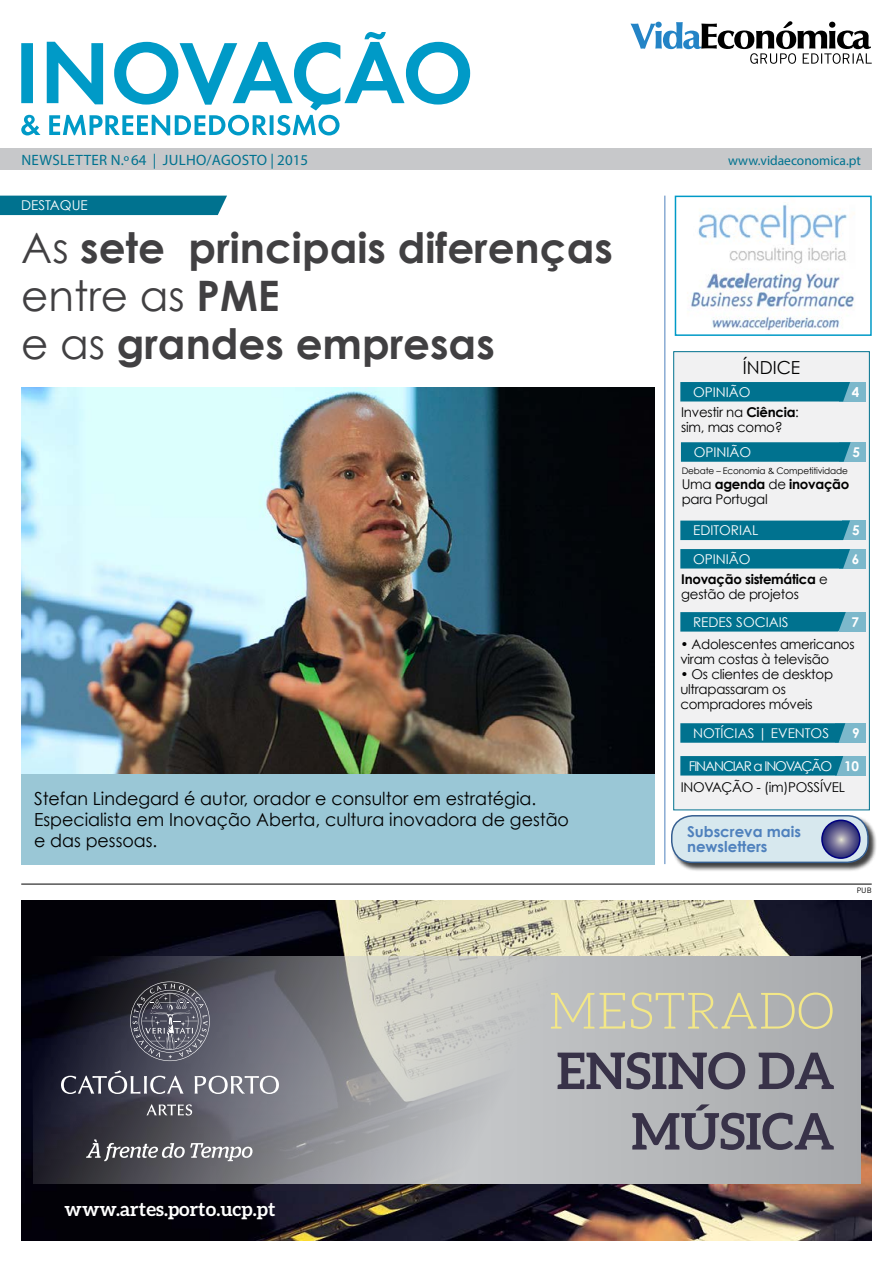
<style>
.page{position:relative;width:893px;height:1263px;background:#fff}
.page>*{position:absolute;margin:0;border:0;box-sizing:border-box;transform-origin:0 0}
.t1{font:700 50.4px/60.4px "Aleo";color:#383248;text-align:right}
.t2{font:300 50.4px "Aleo";color:#f3e786}
.t3{font:700 42px/48px "Century Gothic";color:#414042}
.t4{font:700 19.5px "Aleo";color:#fff}
.t5{font:18px/21px "Century Gothic";color:#000}
.t6{font:15px "Myriad Pro";letter-spacing:.02em;color:#00728f}
.t7{font:700 15px/15px "Century Gothic";color:#4f81bd}
.t8{font:13.5px/15px "Century Gothic";letter-spacing:-.02em;color:#000}
.t9{font:13.5px "Century Gothic";color:#fff}
.t10{font:700 13.5px/15px "Century Gothic";letter-spacing:-.02em;color:#000}
.t11{font:13.5px "Myriad Pro";color:#00728f}
.t12{font:13.5px "Century Gothic";letter-spacing:-.08em;color:#fff}
.t13{font:700 13.5px "Century Gothic";color:#fff}
.t14{font:9px "Century Gothic";letter-spacing:-.02em;color:#000}
.t15{font:7.5px "Trade Gothic";color:#000}
.s1{font-weight:400}
.s2{font-weight:700}
</style>
<div class="page">
<div style="left:0;top:149px;width:872px;height:21px;background:#c7c8ca"></div>
<svg style="left:630px;top:21px;width:242px;height:43px"></svg>
<svg style="left:21px;top:32px;width:449px;height:103px"></svg>
<div style="left:674px;top:352px;width:195px;height:458px;background:#f1f1f2"></div>
<div style="left:673px;top:351px;width:196px;height:459px;border:1px solid #00728f"></div>
<hr style="left:21px;top:884px;width:851px;height:1px;background:#000">
<hr style="left:664px;top:196px;width:1px;height:668px;background:#4f81bd">
<div style="left:839px;top:382px;width:27px;height:19px;background:#7cb8cb"></div>
<div style="left:680px;top:382px;width:170px;height:19px;background:#00728f"></div>
<div style="left:843px;top:521px;width:23px;height:19px;background:#7cb8cb"></div>
<div style="left:680px;top:521px;width:170px;height:19px;background:#00728f"></div>
<div style="left:839px;top:612px;width:26px;height:20px;background:#7cb8cb"></div>
<svg style="left:680px;top:612px;width:166px;height:20px;background:#097793"></svg>
<div style="left:835px;top:723px;width:31px;height:20px;background:#7cb8cb"></div>
<svg style="left:680px;top:723px;width:165px;height:20px;background:#087692"></svg>
<div style="left:835px;top:756px;width:30px;height:19px;background:#7cb8cb"></div>
<svg style="left:680px;top:756px;width:163px;height:19px;background:#037390"></svg>
<div style="left:0;top:196px;width:227px;height:19px;background:#00728f"></div>
<img style="left:21px;top:387px;width:634px;height:387px">
<div style="left:839px;top:442px;width:27px;height:20px;background:#7cb8cb"></div>
<svg style="left:681px;top:442px;width:170px;height:20px;background:#087692"></svg>
<div style="left:839px;top:549px;width:27px;height:19px;background:#7cb8cb"></div>
<svg style="left:680px;top:549px;width:170px;height:19px;background:#037490"></svg>
<div style="left:21px;top:774px;width:634px;height:90px;background:#9ac7d6"></div>
<img style="left:21px;top:900px;width:851px;height:340px">
<svg style="left:33px;top:956px;width:827px;height:228px;background:#96979b"></svg>
<svg style="left:130px;top:981px;width:80px;height:80px;background:#5b5b66"></svg>
<svg style="left:61px;top:1070px;width:123px;height:24px;background:#626370"></svg>
<svg style="left:195px;top:1076px;width:84px;height:18px"></svg>
<svg style="left:147px;top:1104px;width:45px;height:11px"></svg>
<svg style="left:86px;top:1139px;width:166px;height:22px;background:#78787d"></svg>
<img style="left:690px;top:204px;width:165px;height:127px">
<div style="left:675px;top:196px;width:197px;height:140px;border:2px solid #009ac7"></div>
<div style="left:671px;top:815px;width:206px;height:57px;background:#000;opacity:.75"></div>
<div style="left:672px;top:816px;width:196px;height:46px;background:#d7e8ee;border-radius:21px"></div>
<div style="left:671px;top:815px;width:198px;height:48px;border:2px solid #365f91;border-radius:21px"></div>
<svg style="left:822px;top:820px;width:38px;height:38px"></svg>
<div style="left:821px;top:819px;width:39px;height:40px;border:2px solid #000080;border-radius:50%"></div>
<p class="t6" style="left:21px;top:151px;width:288px">NEWSLETTER N.º64 | JULHO/AGOSTO | 2015</p>
<p class="t11" style="left:728px;top:152px;width:134px">www.vidaeconomica.pt</p>
<p class="t9" style="left:21px;top:197px;width:68px">DESTAQUE</p>
<h2 class="t3" style="left:21px;top:223px;width:593px"><span class="s1">As</span> sete principais diferenças <span class="s1">entre as</span> PME<br><span class="s1">e as</span> grandes empresas</h2>
<h3 class="t5" style="left:34px;top:787px;width:537px">Stefan Lindegard é autor, orador e consultor em estratégia.<br>Especialista em Inovação Aberta, cultura inovadora de gestão e das pessoas.</h3>
<h3 class="t5" style="left:743px;top:357px;width:59px">ÍNDICE</h3>
<p class="t9" style="left:693px;top:384px;width:59px">OPINIÃO</p>
<p class="t8" style="left:681px;top:405px;width:119px">Investir na <span class="s2">Ciência</span>: sim, mas como?</p>
<p class="t9" style="left:694px;top:444px;width:59px">OPINIÃO</p>
<p class="t13" style="left:852px;top:383px;width:9px">4</p>
<p class="t13" style="left:852px;top:444px;width:9px">5</p>
<p class="t14" style="left:682px;top:465px;width:167px">Debate – Economia &amp; Competitividade</p>
<p class="t8" style="left:682px;top:476px;width:169px">Uma <span class="s2">agenda</span> de <span class="s2">inovação </span>para Portugal</p>
<p class="t9" style="left:693px;top:522px;width:67px">EDITORIAL</p>
<p class="t13" style="left:852px;top:522px;width:9px">5</p>
<p class="t9" style="left:693px;top:551px;width:59px">OPINIÃO</p>
<p class="t10" style="left:681px;top:572px;width:148px">Inovação sistemática <span class="s1">e gestão de projetos</span></p>
<p class="t13" style="left:852px;top:550px;width:9px">6</p>
<p class="t9" style="left:693px;top:614px;width:97px">REDES SOCIAIS</p>
<p class="t13" style="left:852px;top:613px;width:9px">7</p>
<p class="t8" style="left:680px;top:636px;width:176px">• Adolescentes americanos viram costas à televisão</p>
<p class="t8" style="left:680px;top:666px;width:154px">• Os clientes de desktop ultrapassaram os compradores móveis</p>
<p class="t9" style="left:693px;top:725px;width:137px">NOTÍCIAS | EVENTOS</p>
<p class="t13" style="left:852px;top:725px;width:9px">9</p>
<p class="t8" style="left:681px;top:779px;width:166px">INOVAÇÃO - (im)POSSÍVEL</p>
<p class="t12" style="left:689px;top:758px;width:172px">FINANCIAR a INOVAÇÃO <span class="s2">10</span></p>
<p class="t7" style="left:687px;top:824px;width:115px">Subscreva mais newsletters</p>
<p class="t15" style="left:857px;top:886px;width:16px">PUB</p>
<h3 class="t4" style="left:65px;top:1197px;width:212px">www.artes.porto.ucp.pt</h3>
<h1 class="t2" style="left:548px;top:983px;width:288px">MESTRADO</h1>
<h1 class="t1" style="left:557px;top:1040px;width:280px">ENSINO DA<br>MÚSICA</h1>
</div>
